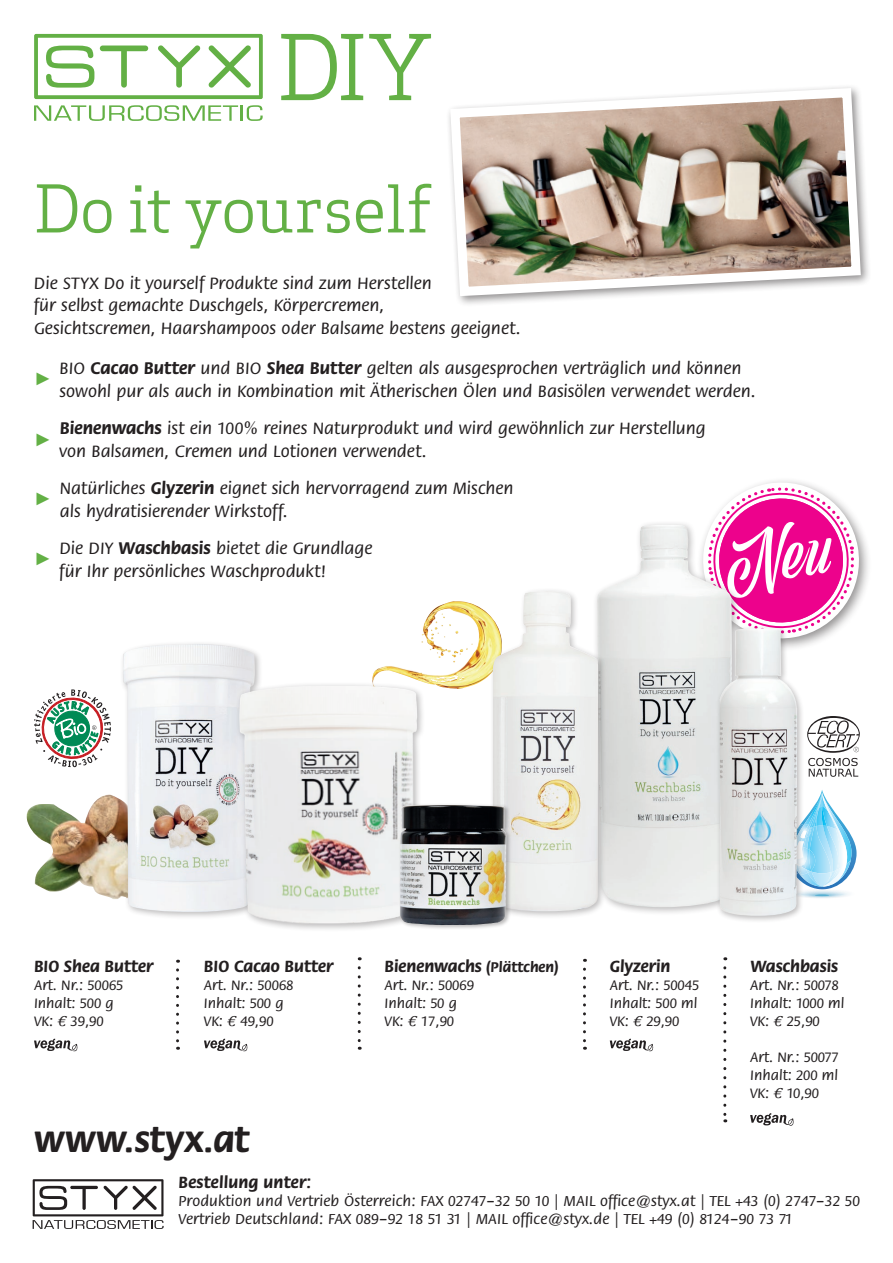
<style>
.page{position:relative;width:893px;height:1263px;background:#fff}
.page>*{position:absolute;margin:0;border:0;box-sizing:border-box;transform-origin:0 0}
.t1{font:88.2px "Apex Serif";color:#63b045}
.t2{font:64.2px "Apex Serif";letter-spacing:-.01em;color:#63b045}
.t3{font:700 37.5px "Flora";letter-spacing:.01em;color:#231f20}
.t4{font:500 18px/22.5px "Flora";color:#231f20}
.t5{font:700 18px "Arial";color:#63b045}
.t6{font:700 17.25px "Flora";color:#231f20}
.t7{font:500 15.75px/18px "Flora";letter-spacing:.01em;color:#231f20}
.t8{font:500 15px/18px "Flora";color:#231f20}
.s1{font-weight:700}
.s2{font-family:"Cambria";font-weight:400;font-style:italic}
.s3{font-size:15px}
</style>
<div class="page">
<svg style="left:33px;top:1179px;width:131px;height:50px"></svg>
<svg style="left:34px;top:34px;width:229px;height:65px"></svg>
<svg style="left:34px;top:105px;width:229px;height:16px"></svg>
<svg style="left:34px;top:1039px;width:44px;height:12px"></svg>
<svg style="left:750px;top:1113px;width:44px;height:13px"></svg>
<svg style="left:204px;top:1039px;width:44px;height:12px"></svg>
<svg style="left:610px;top:1039px;width:44px;height:12px"></svg>
<svg style="left:176px;top:970px;width:3px;height:80px"></svg>
<svg style="left:358px;top:968px;width:3px;height:82px"></svg>
<svg style="left:583px;top:969px;width:3px;height:81px"></svg>
<svg style="left:723px;top:968px;width:3px;height:154px"></svg>
<div style="left:446px;top:83px;width:426px;height:224px;background:#231f20;opacity:.5"></div>
<img style="left:446px;top:83px;width:419px;height:218px">
<svg style="left:805px;top:792px;width:51px;height:106px"></svg>
<svg style="left:807px;top:716px;width:53px;height:61px"></svg>
<div style="left:593px;top:521px;width:148px;height:395px;background:#231f20;opacity:.3"></div>
<img style="left:596px;top:525px;width:120px;height:382px">
<svg style="left:34px;top:689px;width:77px;height:78px"></svg>
<img style="left:27px;top:794px;width:92px;height:105px">
<img style="left:372px;top:601px;width:117px;height:88px">
<div style="left:489px;top:587px;width:117px;height:332px;background:#231f20;opacity:.3"></div>
<img style="left:493px;top:591px;width:105px;height:320px">
<div style="left:119px;top:640px;width:144px;height:280px;background:#231f20;opacity:.3"></div>
<img style="left:123px;top:644px;width:132px;height:269px">
<div style="left:236px;top:682px;width:190px;height:250px;background:#231f20;opacity:.3"></div>
<img style="left:239px;top:686px;width:181px;height:238px">
<div style="left:398px;top:803px;width:114px;height:127px;background:#231f20;opacity:.3"></div>
<img style="left:400px;top:805px;width:106px;height:120px">
<div style="left:716px;top:625px;width:89px;height:298px;background:#231f20;opacity:.3"></div>
<img style="left:720px;top:645px;width:77px;height:271px">
<svg style="left:697px;top:480px;width:168px;height:165px"></svg>
<h1 class="t1" style="left:277px;top:11px;width:156px">DIY</h1>
<h2 class="t2" style="left:34px;top:168px;width:400px">Do it yourself</h2>
<p class="t4" style="left:34px;top:272px;width:489px">Die STYX Do it yourself Produkte sind zum Herstellen<br>für selbst gemachte Duschgels, Körpercremen,<br>Gesichtscremen, Haarshampoos oder Balsame bestens geeignet.</p>
<p class="t4" style="left:59px;top:358px;width:698px">BIO <span class="s1">Cacao Butter</span> und BIO <span class="s1">Shea Butter</span> gelten als ausgesprochen verträglich und können sowohl pur als auch in Kombination mit Ätherischen Ölen und Basisölen verwendet werden.</p>
<p class="t4" style="left:59px;top:418px;width:648px"><span class="s1">Bienenwachs</span> ist ein 100% reines Naturprodukt und wird gewöhnlich zur Herstellung von Balsamen, Cremen und Lotionen verwendet.</p>
<p class="t4" style="left:60px;top:478px;width:455px">Natürliches <span class="s1">Glyzerin</span> eignet sich hervorragend zum Mischen als hydratisierender Wirkstoff.</p>
<p class="t4" style="left:59px;top:538px;width:315px">Die DIY <span class="s1">Waschbasis</span> bietet die Grundlage für Ihr persönliches Waschprodukt!</p>
<p class="t5" style="left:34px;top:366px;width:19px">►</p>
<p class="t5" style="left:34px;top:427px;width:19px">►</p>
<p class="t5" style="left:34px;top:486px;width:19px">►</p>
<p class="t5" style="left:34px;top:546px;width:19px">►</p>
<p class="t6" style="left:34px;top:957px;width:121px">BIO Shea Butter</p>
<p class="t8" style="left:34px;top:977px;width:91px">Art. Nr.: 50065<br>Inhalt: 500 g<br>VK: <span class="s2">€</span> 39,90</p>
<p class="t6" style="left:204px;top:957px;width:131px">BIO Cacao Butter</p>
<p class="t8" style="left:204px;top:977px;width:91px">Art. Nr.: 50068<br>Inhalt: 500 g<br>VK: <span class="s2">€</span> 49,90</p>
<h3 class="t3" style="left:34px;top:1120px;width:217px">www.styx.at</h3>
<p class="t6" style="left:384px;top:957px;width:176px">Bienenwachs <span class="s3">(Plättchen)</span></p>
<p class="t8" style="left:384px;top:977px;width:91px">Art. Nr.: 50069<br>Inhalt: 50 g<br>VK: <span class="s2">€</span> 17,90</p>
<p class="t6" style="left:610px;top:957px;width:62px">Glyzerin</p>
<p class="t8" style="left:610px;top:977px;width:91px">Art. Nr.: 50045<br>Inhalt: 500 ml<br>VK: <span class="s2">€</span> 29,90</p>
<p class="t6" style="left:750px;top:957px;width:90px">Waschbasis</p>
<p class="t8" style="left:750px;top:977px;width:96px">Art. Nr.: 50078<br>Inhalt: 1000 ml<br>VK: <span class="s2">€</span> 25,90</p>
<p class="t8" style="left:750px;top:1049px;width:90px;text-align:justify">Art. Nr.: 50077<br>Inhalt: 200 ml VK: <span class="s2">€</span> 10,90</p>
<p class="t6" style="left:179px;top:1173px;width:134px">Bestellung unter:</p>
<p class="t7" style="left:179px;top:1192px;width:683px">Produktion und Vertrieb Österreich: FAX 02747–32 50 10 | MAIL office@styx.at | TEL +43 (0) 2747–32 50<br>Vertrieb Deutschland: FAX 089–92 18 51 31 | MAIL office@styx.de | TEL +49 (0) 8124–90 73 71</p>
</div>
